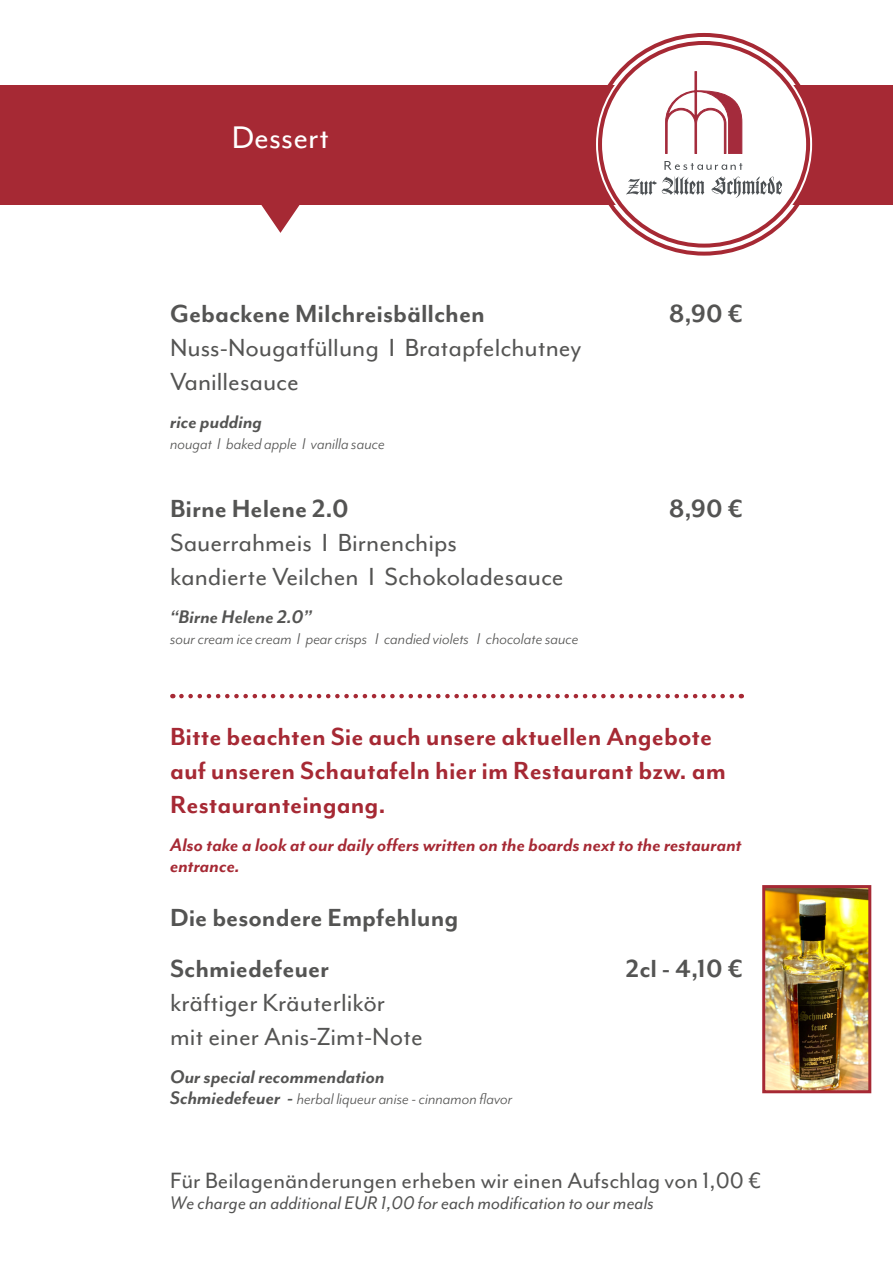
<style>
.page{position:relative;width:893px;height:1263px;background:#fff}
.page>*{position:absolute;margin:0;border:0;box-sizing:border-box;transform-origin:0 0}
.t1{font:36px "Mr Eaves Mod OT";color:#fff}
.t2{font:28.5px/34.2px "Mr Eaves Mod OT";color:#545453}
.t3{font:700 28.5px/34.2px "Mr Eaves Mod OT";color:#a62934}
.t4{font:700 28.5px/51px "Mr Eaves Mod OT";color:#545453}
.t5{font:25.5px "Mr Eaves Mod OT";color:#545453}
.t6{font:italic 700 21px/21px "Mr Eaves Mod OT";color:#a62934}
.t7{font:italic 21px "Mr Eaves Mod OT";color:#545453}
.t8{font:italic 700 21px "Mr Eaves Mod OT";color:#545453}
.t9{font:italic 18px "Mr Eaves Mod OT";color:#545453}
.s1{font-weight:700;font-size:21px}
</style>
<div class="page">
<div style="left:0;top:85px;width:893px;height:119px;background:#a62934"></div>
<svg style="left:241px;top:204px;width:79px;height:29px"></svg>
<div style="left:596px;top:39px;width:216px;height:211px;background:#fff;border-radius:50%"></div>
<svg style="left:665px;top:71px;width:78px;height:83px"></svg>
<svg style="left:626px;top:161px;width:156px;height:37px"></svg>
<svg style="left:181px;top:694px;width:561px;height:4px"></svg>
<img style="left:766px;top:889px;width:101px;height:200px">
<div style="left:762px;top:885px;width:109px;height:208px;border:3px solid #a62934"></div>
<p class="t1" style="left:232px;top:118px;width:99px">Dessert</p>
<p class="t4" style="left:170px;top:288px;width:316px">Gebackene Milchreisbällchen</p>
<p class="t4" style="left:669px;top:288px;width:76px">8,90 €</p>
<p class="t2" style="left:170px;top:331px;width:413px">Nuss-Nougatfüllung I Bratapfelchutney<br>Vanillesauce</p>
<p class="t8" style="left:170px;top:410px;width:94px">rice pudding</p>
<p class="t9" style="left:170px;top:433px;width:216px">nougat I baked apple I vanilla sauce</p>
<p class="t4" style="left:170px;top:483px;width:180px">Birne Helene 2.0</p>
<p class="t4" style="left:669px;top:483px;width:76px">8,90 €</p>
<p class="t2" style="left:170px;top:526px;width:395px">Sauerrahmeis I Birnenchips<br>kandierte Veilchen I Schokoladesauce</p>
<p class="t8" style="left:170px;top:605px;width:143px">“Birne Helene 2.0”</p>
<p class="t9" style="left:170px;top:629px;width:410px">sour cream ice cream I pear crisps I candied violets I chocolate sauce</p>
<p class="t3" style="left:170px;top:719px;width:557px">Bitte beachten Sie auch unsere aktuellen Angebote auf unseren Schautafeln hier im Restaurant bzw. am<br>Restauranteingang.</p>
<p class="t6" style="left:170px;top:834px;width:573px">Also take a look at our daily offers written on the boards next to the restaurant entrance.</p>
<p class="t4" style="left:170px;top:892px;width:290px">Die besondere Empfehlung<br>Schmiedefeuer</p>
<p class="t4" style="left:626px;top:943px;width:119px">2cl - 4,10 €</p>
<p class="t2" style="left:170px;top:986px;width:254px">kräftiger Kräuterlikör mit einer Anis-Zimt-Note</p>
<p class="t8" style="left:170px;top:1065px;width:216px">Our special recommendation</p>
<p class="t9" style="left:170px;top:1089px;width:344px"><span class="s1">Schmiedefeuer -</span> herbal liqueur anise - cinnamon flavor</p>
<p class="t5" style="left:170px;top:1166px;width:593px">Für Beilagenänderungen erheben wir einen Aufschlag von 1,00 €</p>
<p class="t7" style="left:170px;top:1191px;width:485px">We charge an additional EUR 1,00 for each modification to our meals</p>
</div>
